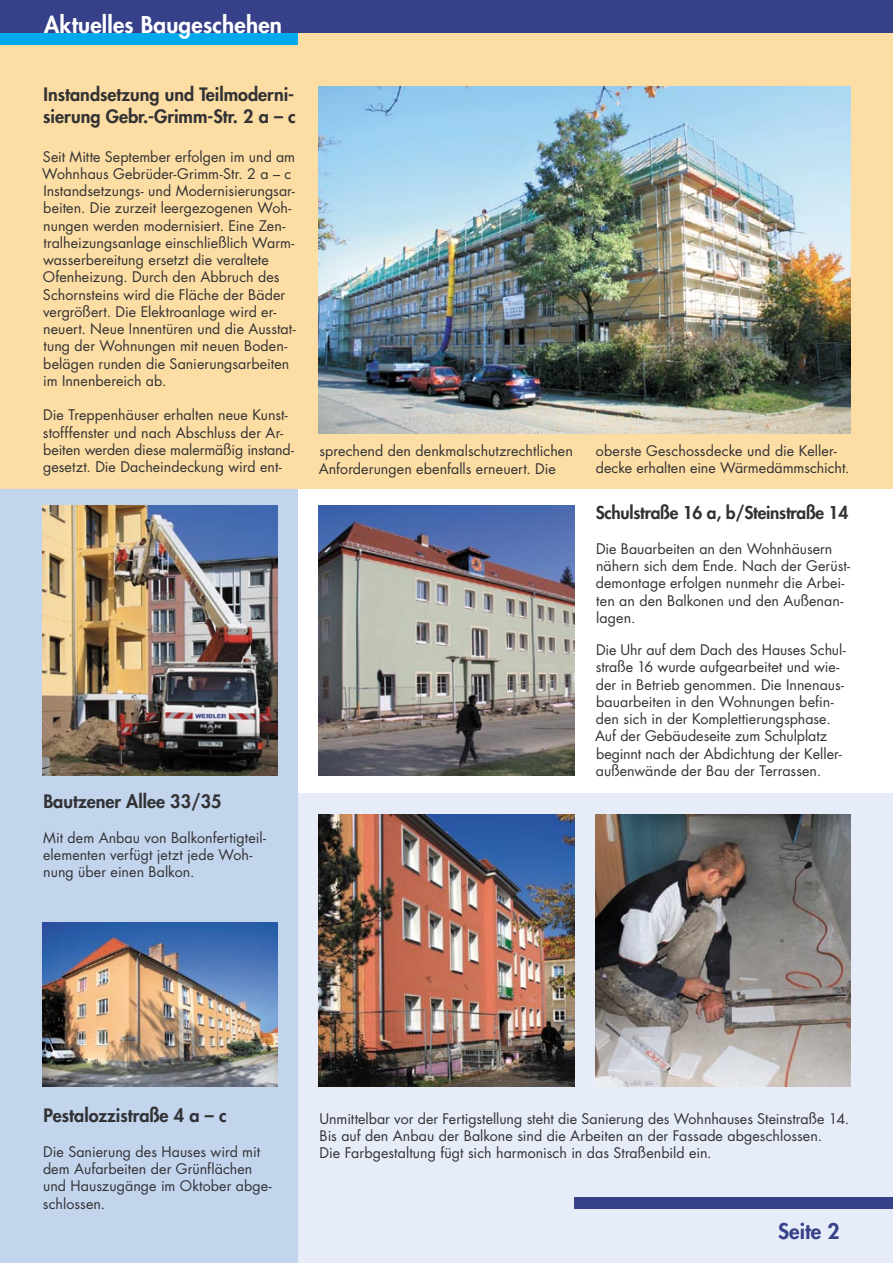
<style>
.page{position:relative;width:893px;height:1263px;background:#fff}
.page>*{position:absolute;margin:0;border:0;box-sizing:border-box;transform-origin:0 0}
.Themen{font:800 22.5px "Futura";letter-spacing:.01em;color:#fff}
.Überschrift_1{font:800 21px "Futura";color:#374189}
.Unterüberschrift{font:800 18px/21.6px "Futura";color:#323235}
.Mengentexte{font:800 18px "Futura";color:#323235}
.Unterüberschrift-2{font:800 17.25px "Futura";letter-spacing:-.015em;color:#323235}
.Mengentexte-2{font:14.25px/17.2px "Futura";letter-spacing:.005em;color:#323235}
</style>
<div class="page">
<div style="left:298px;top:794px;width:595px;height:469px;background:#e6edf8"></div>
<div style="left:0;top:488px;width:298px;height:775px;background:#c3d5ed"></div>
<div style="left:0;top:11px;width:893px;height:477px;background:#fcdda3"></div>
<hr style="left:892px;top:560px;width:1px;height:703px;background:#cdd9e9">
<div style="left:0;top:33px;width:298px;height:12px;background:#00a9eb"></div>
<div style="left:574px;top:1197px;width:319px;height:12px;background:#374189"></div>
<div style="left:0;top:0;width:893px;height:33px;background:#374189"></div>
<img style="left:319px;top:87px;width:531px;height:347px">
<img style="left:42px;top:922px;width:235px;height:165px">
<img style="left:318px;top:815px;width:256px;height:272px">
<img style="left:595px;top:815px;width:255px;height:272px">
<img style="left:319px;top:505px;width:255px;height:270px">
<img style="left:42px;top:505px;width:235px;height:270px">
<p class="Themen" style="left:44px;top:10px;width:239px">Aktuelles Baugeschehen</p>
<p class="Unterüberschrift" style="left:43px;top:84px;width:254px">Instandsetzung und Teilmoderni&shy;sierung Gebr.-Grimm-Str. 2 a – c</p>
<p class="Mengentexte-2" style="left:42px;top:148px;width:255px">Seit Mitte September erfolgen im und am Wohnhaus Gebrüder-Grimm-Str. 2 a – c Instandsetzungs- und Modernisierungsar&shy;beiten. Die zurzeit leergezogenen Woh&shy;nungen werden modernisiert. Eine Zen&shy;tralheizungsanlage einschließlich Warm&shy;wasserbereitung ersetzt die veraltete Ofenheizung. Durch den Abbruch des Schornsteins wird die Fläche der Bäder vergrößert. Die Elektroanlage wird er&shy;neuert. Neue Innentüren und die Ausstat&shy;tung der Wohnungen mit neuen Boden&shy;belägen runden die Sanierungsarbeiten im Innenbereich ab.</p>
<p class="Mengentexte-2" style="left:43px;top:407px;width:253px">Die Treppenhäuser erhalten neue Kunst&shy;stofffenster und nach Abschluss der Ar&shy;beiten werden diese malermäßig instand&shy;gesetzt. Die Dacheindeckung wird ent-</p>
<p class="Mengentexte" style="left:43px;top:790px;width:180px">Bautzener Allee 33/35</p>
<p class="Mengentexte-2" style="left:43px;top:829px;width:225px">Mit dem Anbau von Balkonfertigteil&shy;elementen verfügt jetzt jede Woh&shy;nung über einen Balkon.</p>
<p class="Mengentexte-2" style="left:319px;top:443px;width:256px">sprechend den denkmalschutzrechtlichen<br>Anforderungen ebenfalls erneuert. Die</p>
<p class="Mengentexte-2" style="left:596px;top:442px;width:255px">oberste Geschossdecke und die Keller&shy;decke erhalten eine Wärmedämmschicht.</p>
<p class="Unterüberschrift-2" style="left:596px;top:502px;width:254px">Schulstraße 16 a, b/Steinstraße 14</p>
<p class="Mengentexte-2" style="left:596px;top:540px;width:256px">Die Bauarbeiten an den Wohnhäusern nähern sich dem Ende. Nach der Gerüst&shy;demontage erfolgen nunmehr die Arbei&shy;ten an den Balkonen und den Außenan&shy;lagen.</p>
<p class="Mengentexte-2" style="left:595px;top:641px;width:252px">Die Uhr auf dem Dach des Hauses Schul&shy;straße 16 wurde aufgearbeitet und wie&shy;der in Betrieb genommen. Die Innenaus&shy;bauarbeiten in den Wohnungen befin&shy;den sich in der Komplettierungsphase.<br>Auf der Gebäudeseite zum Schulplatz beginnt nach der Abdichtung der Keller&shy;außenwände der Bau der Terrassen.</p>
<p class="Mengentexte" style="left:43px;top:1104px;width:185px">Pestalozzistraße 4 a – c</p>
<p class="Mengentexte-2" style="left:43px;top:1143px;width:230px">Die Sanierung des Hauses wird mit dem Aufarbeiten der Grünflächen und Hauszugänge im Oktober abge&shy;schlossen.</p>
<p class="Mengentexte-2" style="left:319px;top:1110px;width:531px">Unmittelbar vor der Fertigstellung steht die Sanierung des Wohnhauses Steinstraße 14.<br>Bis auf den Anbau der Balkone sind die Arbeiten an der Fassade abgeschlossen.</p>
<p class="Mengentexte-2" style="left:320px;top:1144px;width:394px">Die Farbgestaltung fügt sich harmonisch in das Straßenbild ein.</p>
<p class="Überschrift_1" style="left:778px;top:1218px;width:63px">Seite 2</p>
</div>
